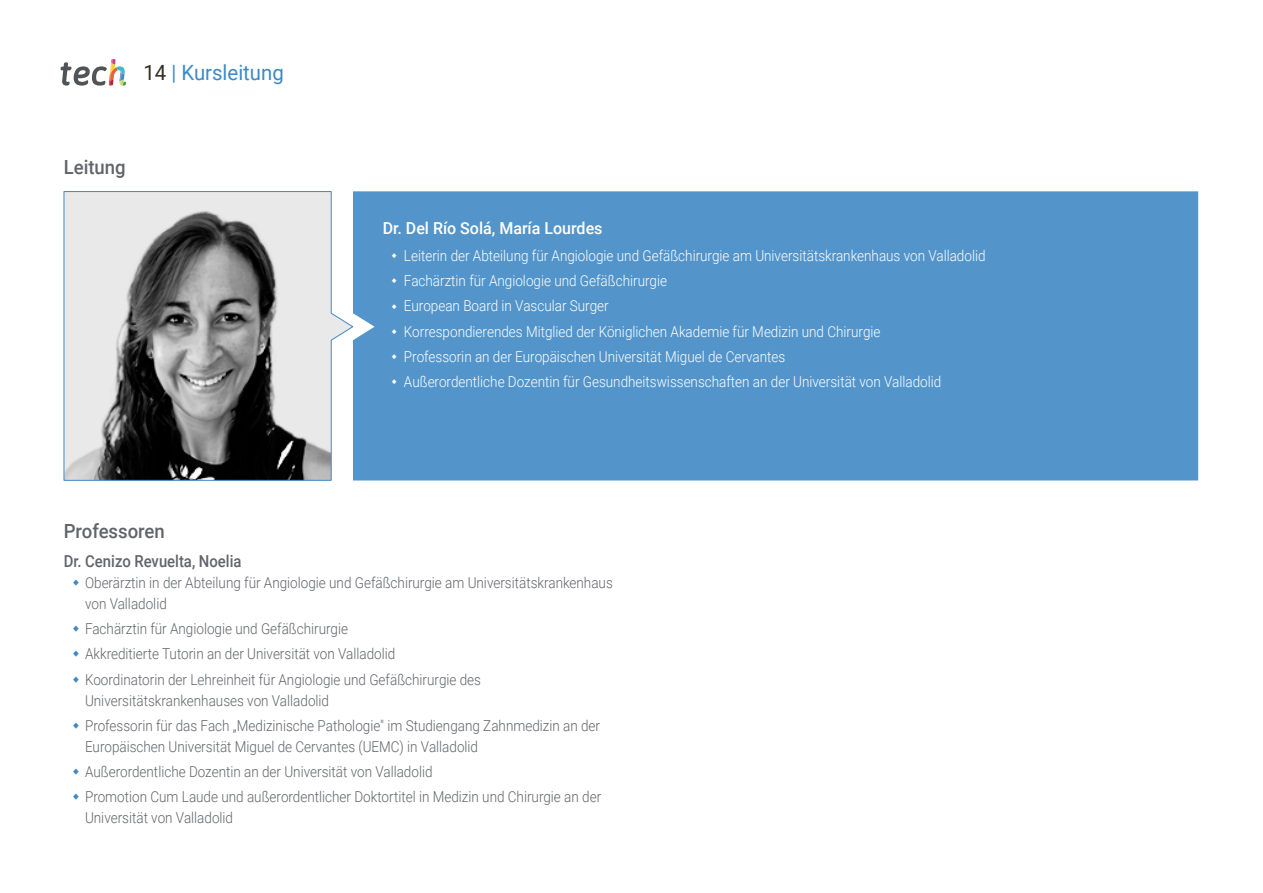
<style>
.page{position:relative;width:1263px;height:893px;background:#fff}
.page>*{position:absolute;margin:0;border:0;box-sizing:border-box;transform-origin:0 0}
.t1{font:21px "Roboto";color:#4089c5}
.t2{font:500 19.5px "Roboto";color:#61646a;scale:.95 1}
.t3{font:500 16.5px "Roboto";color:#fff}
.t4{font:500 16.5px "Roboto";color:#61646a;scale:.9 1}
.t5{font:300 15px/25.2px "Roboto";color:#61646a;scale:.9 1}
.t6{font:300 15px/25.2px "Roboto";color:#fff;scale:.9 1}
.s1{color:#312e20}
</style>
<div class="page">
<svg style="left:61px;top:59px;width:65px;height:27px"></svg>
<div style="left:353px;top:191px;width:845px;height:289px;background:#5395ca"></div>
<svg style="left:64px;top:191px;width:289px;height:290px;background:#9fa0a1"></svg>
<svg style="left:392px;top:253px;width:5px;height:5px"></svg>
<svg style="left:392px;top:278px;width:5px;height:5px"></svg>
<svg style="left:392px;top:304px;width:5px;height:5px"></svg>
<svg style="left:392px;top:329px;width:5px;height:5px"></svg>
<svg style="left:392px;top:354px;width:5px;height:5px"></svg>
<svg style="left:392px;top:379px;width:5px;height:5px"></svg>
<h1 class="t1" style="left:144px;top:57px;width:142px"><span class="s1">14</span> | Kursleitung</h1>
<h2 class="t2" style="left:64px;top:154px;width:67px">Leitung</h2>
<p class="t3" style="left:383px;top:216px;width:221px">Dr. Del Río Solá, María Lourdes</p>
<p class="t6" style="left:404px;top:242px;width:648px">Leiterin der Abteilung für Angiologie und Gefäßchirurgie am Universitätskrankenhaus von Valladolid Fachärztin für Angiologie und Gefäßchirurgie<br>European Board in Vascular Surger<br>Korrespondierendes Mitglied der Königlichen Akademie für Medizin und Chirurgie<br>Professorin an der Europäischen Universität Miguel de Cervantes<br>Außerordentliche Dozentin für Gesundheitswissenschaften an der Universität von Valladolid</p>
<h2 class="t2" style="left:64px;top:517px;width:108px">Professoren</h2>
<p class="t4" style="left:64px;top:550px;width:199px">Dr. Cenizo Revuelta, Noelia</p>
<p class="t5" style="left:85px;top:571px;width:588px;line-height:21px">Oberärztin in der Abteilung für Angiologie und Gefäßchirurgie am Universitätskrankenhaus von Valladolid</p>
<p class="t5" style="left:85px;top:616px;width:442px">Fachärztin für Angiologie und Gefäßchirurgie<br>Akkreditierte Tutorin an der Universität von Valladolid<br>Koordinatorin der Lehreinheit für Angiologie und Gefäßchirurgie des</p>
<p class="t5" style="left:85px;top:687px;width:574px">Universitätskrankenhauses von Valladolid<br>Professorin für das Fach „Medizinische Pathologie" im Studiengang Zahnmedizin an der</p>
<p class="t5" style="left:85px;top:733px;width:575px">Europäischen Universität Miguel de Cervantes (UEMC) in Valladolid<br>Außerordentliche Dozentin an der Universität von Valladolid<br>Promotion Cum Laude und außerordentlicher Doktortitel in Medizin und Chirurgie an der</p>
<p class="t5" style="left:85px;top:805px;width:166px">Universität von Valladolid</p>
</div>
